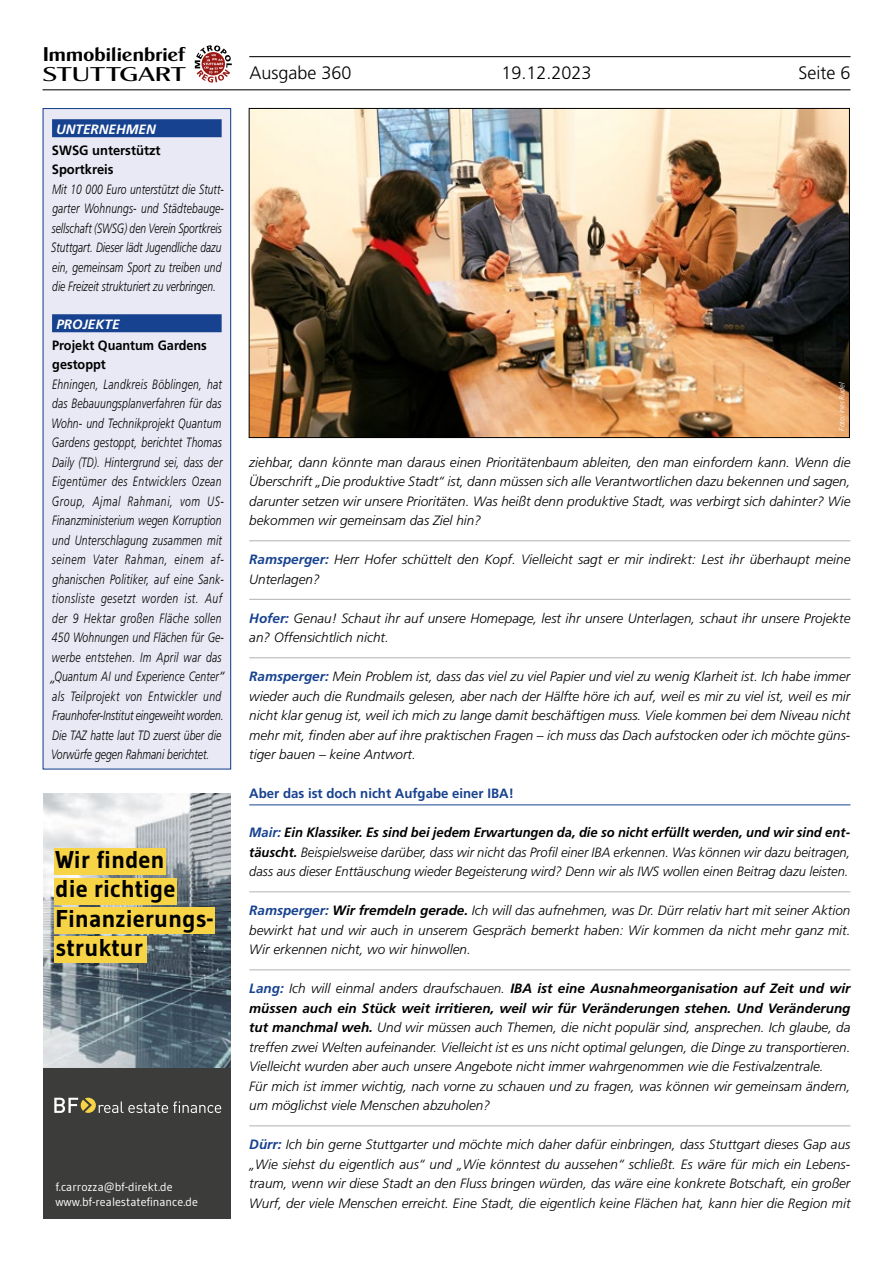
<style>
.page{position:relative;width:893px;height:1263px;background:#fff}
.page>*{position:absolute;margin:0;border:0;box-sizing:border-box;transform-origin:0 0}
.t1{font:700 24.3px/29.1px "Gudea";color:#000}
.t2{font:19.95px "Cg Globe Gothic Bd";letter-spacing:-.02em;color:#000;scale:1.07 1}
.t3{font:19.95px "Cg Globe Gothic Dm";letter-spacing:-.02em;color:#000;scale:1.44 1}
.t4{font:300 18px "Frutiger";color:#000}
.t5{font:italic 300 13.5px/19.5px "Frutiger";color:#000;text-align:justify}
.t6{font:italic 300 13.5px/19.5px "Frutiger";letter-spacing:.025em;color:#000;scale:.77 1}
.t7{font:italic 300 13.5px/19.5px "Frutiger";color:#000;text-align:justify;scale:.96 1}
.t8{font:italic 300 13.5px/19.5px "Frutiger";color:#000;scale:.76 1}
.t9{font:italic 300 13.5px/19.5px "Frutiger";color:#000;scale:.77 1}
.t10{font:700 13.5px "Frutiger";color:#17428f}
.t11{font:700 13.5px/19.5px "Frutiger";color:#000;scale:.94 1}
.t12{font:700 13.5px/19.5px "Frutiger";color:#000;scale:.96 1}
.t13{font:italic 700 13.5px "Frutiger";color:#fff}
.t14{font:12px/14.4px "Gudea";color:#fff}
.t15{font:italic 300 7.5px "Frutiger";color:#fff;scale:.94 1}
.s1{font-weight:700;color:#17428f}
.s2{font-weight:700}
</style>
<div class="page">
<hr style="left:43px;top:89px;width:807px;height:1px;background:#000">
<svg style="left:195px;top:45px;width:37px;height:38px"></svg>
<hr style="left:249px;top:56px;width:602px;height:1px;background:#000">
<div style="left:43px;top:109px;width:188px;height:660px;background:#e9e9f5"></div>
<div style="left:52px;top:119px;width:170px;height:18px;background:#17428f"></div>
<div style="left:52px;top:314px;width:170px;height:18px;background:#17428f"></div>
<div style="left:43px;top:108px;width:188px;height:662px;border:1px solid #17428f"></div>
<hr style="left:249px;top:540px;width:601px;height:1px;background:#b3b2b2">
<hr style="left:249px;top:599px;width:601px;height:1px;background:#b3b2b2">
<hr style="left:249px;top:657px;width:601px;height:1px;background:#b3b2b2">
<hr style="left:249px;top:804px;width:601px;height:1px;background:#17428f">
<hr style="left:249px;top:891px;width:601px;height:1px;background:#b3b2b2">
<hr style="left:249px;top:969px;width:601px;height:1px;background:#b3b2b2">
<hr style="left:249px;top:1125px;width:601px;height:1px;background:#b3b2b2">
<img style="left:44px;top:794px;width:187px;height:274px">
<div style="left:44px;top:1068px;width:187px;height:151px;background:#3c3c3b"></div>
<svg style="left:54px;top:1098px;width:167px;height:15px"></svg>
<div style="left:54px;top:848px;width:112px;height:27px;background:#f7d346"></div>
<div style="left:54px;top:878px;width:123px;height:26px;background:#f7d346"></div>
<div style="left:54px;top:907px;width:161px;height:27px;background:#f7d346"></div>
<div style="left:54px;top:936px;width:93px;height:27px;background:#f7d346"></div>
<img style="left:251px;top:110px;width:597px;height:326px">
<h2 class="t2" style="left:43px;top:42px;width:135px">Immobilienbrief</h2>
<h2 class="t3" style="left:43px;top:62px;width:101px">STUTTGART</h2>
<h3 class="t4" style="left:249px;top:63px;width:104px">Ausgabe 360</h3>
<h3 class="t4" style="left:501px;top:63px;width:92px">19.12.2023</h3>
<h3 class="t4" style="left:799px;top:63px;width:54px">Seite 6</h3>
<p class="t13" style="left:56px;top:121px;width:101px">UNTERNEHMEN</p>
<p class="t12" style="left:52px;top:140px;width:115px">SWSG unterstützt<br>Sportkreis</p>
<p class="t8" style="left:51px;top:179px;width:229px">Mit 10 000 Euro unterstützt die Stutt&shy;garter Wohnungs- und Städtebauge&shy;sellschaft (SWSG) den Verein Sportkreis Stuttgart. Dieser lädt Jugendliche dazu ein, gemeinsam Sport zu treiben und die Freizeit strukturiert zu verbringen.</p>
<p class="t13" style="left:56px;top:316px;width:65px">PROJEKTE</p>
<p class="t11" style="left:52px;top:335px;width:166px">Projekt Quantum Gardens gestoppt</p>
<p class="t6" style="left:51px;top:374px;width:226px">Ehningen, Landkreis Böblingen, hat das Bebauungsplanverfahren für das Wohn- und Technikprojekt Quantum Gardens gestoppt, berichtet Thomas Daily (TD). Hintergrund sei, dass der Eigentümer des Entwicklers Ozean Group, Ajmal Rahmani, vom US-Finanzministerium wegen Korruption und Unterschlagung zusammen mit seinem Vater Rahman, einem af&shy;ghanischen Politiker, auf eine Sank&shy;tionsliste gesetzt worden ist. Auf der 9 Hektar großen Fläche sollen 450 Wohnungen und Flächen für Ge&shy;werbe entstehen. Im April war das</p>
<p class="t5" style="left:48px;top:676px;width:7px">“</p>
<p class="t9" style="left:51px;top:667px;width:227px">Quantum AI und Experience Center“ als Teilprojekt von Entwickler und Fraunhofer-Institut eingeweiht worden.<br>Die TAZ hatte laut TD zuerst über die Vorwürfe gegen Rahmani berichtet.</p>
<h1 class="t1" style="left:56px;top:845px;width:159px">Wir finden<br>die richtige<br>Finanzierungs&shy;struktur</h1>
<p class="t14" style="left:55px;top:1180px;width:144px">f.carrozza@bf-direkt.de www.bf-realestatefinance.de</p>
<p class="t15" style="left:837px;top:431px;width:53px;rotate:-90deg">Foto: Ines Rudel</p>
<p class="t5" style="left:249px;top:452px;width:603px">ziehbar, dann könnte man daraus einen Prioritätenbaum ableiten, den man einfordern kann. Wenn die Überschrift „Die produktive Stadt“ ist, dann müssen sich alle Verantwortlichen dazu bekennen und sagen, darunter setzen wir unsere Prioritäten. Was heißt denn produktive Stadt, was verbirgt sich dahinter? Wie bekommen wir gemeinsam das Ziel hin?</p>
<p class="t5" style="left:249px;top:550px;width:603px"><span class="s1">Ramsperger:</span> Herr Hofer schüttelt den Kopf. Vielleicht sagt er mir indirekt: Lest ihr überhaupt meine<br>Unterlagen?</p>
<p class="t5" style="left:249px;top:608px;width:603px"><span class="s1">Hofer:</span> Genau! Schaut ihr auf unsere Homepage, lest ihr unsere Unterlagen, schaut ihr unsere Projekte an? Offensichtlich nicht.</p>
<p class="t5" style="left:249px;top:667px;width:603px"><span class="s1">Ramsperger:</span> Mein Problem ist, dass das viel zu viel Papier und viel zu wenig Klarheit ist. Ich habe immer wieder auch die Rundmails gelesen, aber nach der Hälfte höre ich auf, weil es mir zu viel ist, weil es mir nicht klar genug ist, weil ich mich zu lange damit beschäftigen muss. Viele kommen bei dem Niveau nicht mehr mit, finden aber auf ihre praktischen Fragen – ich muss das Dach aufstocken oder ich möchte güns&shy;tiger bauen – keine Antwort.</p>
<p class="t10" style="left:249px;top:785px;width:266px">Aber das ist doch nicht Aufgabe einer IBA!</p>
<p class="t7" style="left:249px;top:823px;width:628px"><span class="s1">Mair:</span> <span class="s2">Ein Klassiker. Es sind bei jedem Erwartungen da, die so nicht erfüllt werden, und wir sind ent&shy;täuscht.</span> Beispielsweise darüber, dass wir nicht das Profil einer IBA erkennen. Was können wir dazu beitragen, dass aus dieser Enttäuschung wieder Begeisterung wird? Denn wir als IWS wollen einen Beitrag dazu leisten.</p>
<p class="t5" style="left:249px;top:901px;width:603px"><span class="s1">Ramsperger:</span> <span class="s2">Wir fremdeln gerade.</span> Ich will das aufnehmen, was Dr. Dürr relativ hart mit seiner Aktion bewirkt hat und wir auch in unserem Gespräch bemerkt haben: Wir kommen da nicht mehr ganz mit.<br>Wir erkennen nicht, wo wir hinwollen.</p>
<p class="t5" style="left:249px;top:979px;width:603px;text-align:left"><span class="s1">Lang:</span> Ich will einmal anders draufschauen. <span class="s2">IBA ist eine Ausnahmeorganisation auf Zeit und wir müssen auch ein Stück weit irritieren, weil wir für Veränderungen stehen. Und Veränderung tut manchmal weh.</span> Und wir müssen auch Themen, die nicht populär sind, ansprechen. Ich glaube, da treffen zwei Welten aufeinander. Vielleicht ist es uns nicht optimal gelungen, die Dinge zu transportieren.<br>Vielleicht wurden aber auch unsere Angebote nicht immer wahrgenommen wie die Festivalzentrale.<br>Für mich ist immer wichtig, nach vorne zu schauen und zu fragen, was können wir gemeinsam ändern, um möglichst viele Menschen abzuholen?</p>
<p class="t5" style="left:249px;top:1135px;width:603px"><span class="s1">Dürr:</span> Ich bin gerne Stuttgarter und möchte mich daher dafür einbringen, dass Stuttgart dieses Gap aus „Wie siehst du eigentlich aus“ und „Wie könntest du aussehen“ schließt. Es wäre für mich ein Lebens&shy;traum, wenn wir diese Stadt an den Fluss bringen würden, das wäre eine konkrete Botschaft, ein großer Wurf, der viele Menschen erreicht. Eine Stadt, die eigentlich keine Flächen hat, kann hier die Region mit</p>
</div>
